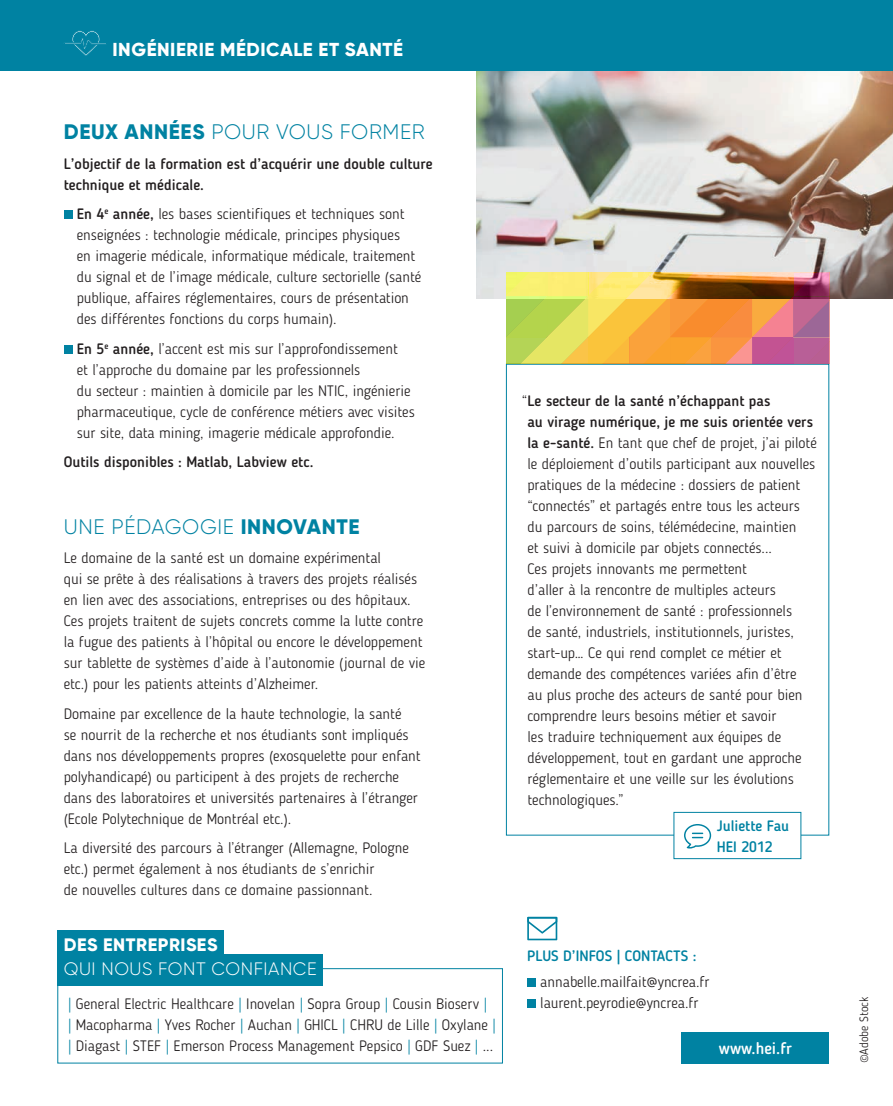
<style>
.page{position:relative;width:893px;height:1106px;background:#fff}
.page>*{position:absolute;margin:0;border:0;box-sizing:border-box;transform-origin:0 0}
.t1{font:300 21px "Gilroy";letter-spacing:.03em;color:#0082a2}
.t2{font:800 18.75px "Gilroy";letter-spacing:.03em;color:#fff}
.t3{font:300 18px "Gilroy";letter-spacing:.03em;color:#fff}
.t4{font:800 18px "Gilroy";letter-spacing:.03em;color:#fff}
.t5{font:500 16.5px "Blogger Sans";color:#fff}
.t6{font:300 15px/21px "Blogger Sans";color:#231f20}
.t7{font:500 15px/21px "Blogger Sans";color:#231f20}
.t8{font:500 15px/21px "Blogger Sans";color:#0082a2}
.t9{font:300 12px "Blogger Sans";color:#231f20}
.s1{font-weight:800}
.s2{font-weight:500}
.s3{color:#0082a2}
</style>
<div class="page">
<img style="left:477px;top:70px;width:416px;height:229px">
<svg style="left:506px;top:272px;width:323px;height:92px;background:#daa455"></svg>
<div style="left:57px;top:968px;width:446px;height:95px;border:1px solid #0082a2"></div>
<div style="left:64px;top:211px;width:8px;height:8px;background:#0082a2"></div>
<div style="left:64px;top:345px;width:8px;height:9px;background:#0082a2"></div>
<div style="left:682px;top:1031px;width:147px;height:32px;background:#0082a2"></div>
<div style="left:674px;top:812px;width:127px;height:47px;border:1px solid #0082a2"></div>
<svg style="left:684px;top:824px;width:27px;height:24px"></svg>
<svg style="left:527px;top:916px;width:30px;height:24px"></svg>
<div style="left:527px;top:978px;width:9px;height:8px;background:#0082a2"></div>
<div style="left:527px;top:999px;width:9px;height:8px;background:#0082a2"></div>
<div style="left:0;top:0;width:893px;height:70px;background:#0082a2"></div>
<svg style="left:64px;top:30px;width:42px;height:26px"></svg>
<div style="left:57px;top:930px;width:167px;height:31px;background:#0082a2"></div>
<div style="left:57px;top:954px;width:266px;height:32px;background:#0082a2"></div>
<p class="t2" style="left:112px;top:38px;width:292px">INGÉNIERIE MÉDICALE ET SANTÉ</p>
<p class="t1" style="left:64px;top:119px;width:362px"><span class="s1">DEUX ANNÉES</span> POUR VOUS FORMER</p>
<p class="t7" style="left:64px;top:153px;width:371px">L’objectif de la formation est d’acquérir une double culture technique et médicale.</p>
<p class="t6" style="left:77px;top:203px;width:346px"><span class="s2">En 4</span><sup>e</sup> <span class="s2">année,</span> les bases scientifiques et techniques sont enseignées : technologie médicale, principes physiques<br>en imagerie médicale, informatique médicale, traitement du signal et de l’image médicale, culture sectorielle (santé publique, affaires réglementaires, cours de présentation des différentes fonctions du corps humain).</p>
<p class="t6" style="left:77px;top:338px;width:339px"><span class="s2">En 5</span><sup>e</sup> <span class="s2">année,</span> l’accent est mis sur l’approfondissement<br>et l’approche du domaine par les professionnels<br>du secteur : maintien à domicile par les NTIC, ingénierie pharmaceutique, cycle de conférence métiers avec visites sur site, data mining, imagerie médicale approfondie.</p>
<p class="t7" style="left:64px;top:451px;width:251px">Outils disponibles : Matlab, Labview etc.</p>
<p class="t1" style="left:64px;top:513px;width:297px">UNE PÉDAGOGIE <span class="s1">INNOVANTE</span></p>
<p class="t6" style="left:64px;top:547px;width:363px">Le domaine de la santé est un domaine expérimental<br>qui se prête à des réalisations à travers des projets réalisés en lien avec des associations, entreprises ou des hôpitaux.<br>Ces projets traitent de sujets concrets comme la lutte contre la fugue des patients à l’hôpital ou encore le développement sur tablette de systèmes d’aide à l’autonomie (journal de vie etc.) pour les patients atteints d’Alzheimer.</p>
<p class="t6" style="left:64px;top:703px;width:358px">Domaine par excellence de la haute technologie, la santé<br>se nourrit de la recherche et nos étudiants sont impliqués dans nos développements propres (exosquelette pour enfant polyhandicapé) ou participent à des projets de recherche dans des laboratoires et universités partenaires à l’étranger (Ecole Polytechnique de Montréal etc.).</p>
<p class="t6" style="left:64px;top:837px;width:347px">La diversité des parcours à l’étranger (Allemagne, Pologne etc.) permet également à nos étudiants de s’enrichir<br>de nouvelles cultures dans ce domaine passionnant.</p>
<p class="t4" style="left:64px;top:933px;width:155px">DES ENTREPRISES</p>
<p class="t3" style="left:64px;top:958px;width:254px">QUI NOUS FONT CONFIANCE</p>
<p class="t6" style="left:68px;top:993px;width:429px"><span class="s3">|</span> General Electric Healthcare <span class="s3">|</span> Inovelan <span class="s3">|</span> Sopra Group <span class="s3">|</span> Cousin Bioserv <span class="s3">|<br>|</span> Macopharma <span class="s3">|</span> Yves Rocher <span class="s3">|</span> Auchan <span class="s3">|</span> GHICL <span class="s3">|</span> CHRU de Lille <span class="s3">|</span> Oxylane <span class="s3">| |</span> Diagast <span class="s3">|</span> STEF <span class="s3">|</span> Emerson Process Management Pepsico <span class="s3">|</span> GDF Suez <span class="s3">|</span> ...</p>
<p class="t6" style="left:527px;top:390px;width:291px;text-indent:-6px">“<span class="s2">Le secteur de la santé n’échappant pas<br>au virage numérique, je me suis orientée vers la e-santé.</span> En tant que chef de projet, j’ai piloté le déploiement d’outils participant aux nouvelles pratiques de la médecine : dossiers de patient “connectés” et partagés entre tous les acteurs du parcours de soins, télémédecine, maintien<br>et suivi à domicile par objets connectés...<br>Ces projets innovants me permettent<br>d’aller à la rencontre de multiples acteurs<br>de l’environnement de santé : professionnels<br>de santé, industriels, institutionnels, juristes, start-up… Ce qui rend complet ce métier et demande des compétences variées afin d’être<br>au plus proche des acteurs de santé pour bien comprendre leurs besoins métier et savoir<br>les traduire techniquement aux équipes de développement, tout en gardant une approche réglementaire et une veille sur les évolutions technologiques.”</p>
<p class="t8" style="left:717px;top:815px;width:74px">Juliette Fau<br>HEI 2012</p>
<p class="t8" style="left:527px;top:945px;width:171px">PLUS D’INFOS | CONTACTS :</p>
<p class="t6" style="left:540px;top:970px;width:171px">annabelle.mailfait@yncrea.fr laurent.peyrodie@yncrea.fr</p>
<p class="t5" style="left:719px;top:1038px;width:75px">www.hei.fr</p>
<p class="t9" style="left:857px;top:1063px;width:68px;rotate:-90deg">©Adobe Stock</p>
</div>
